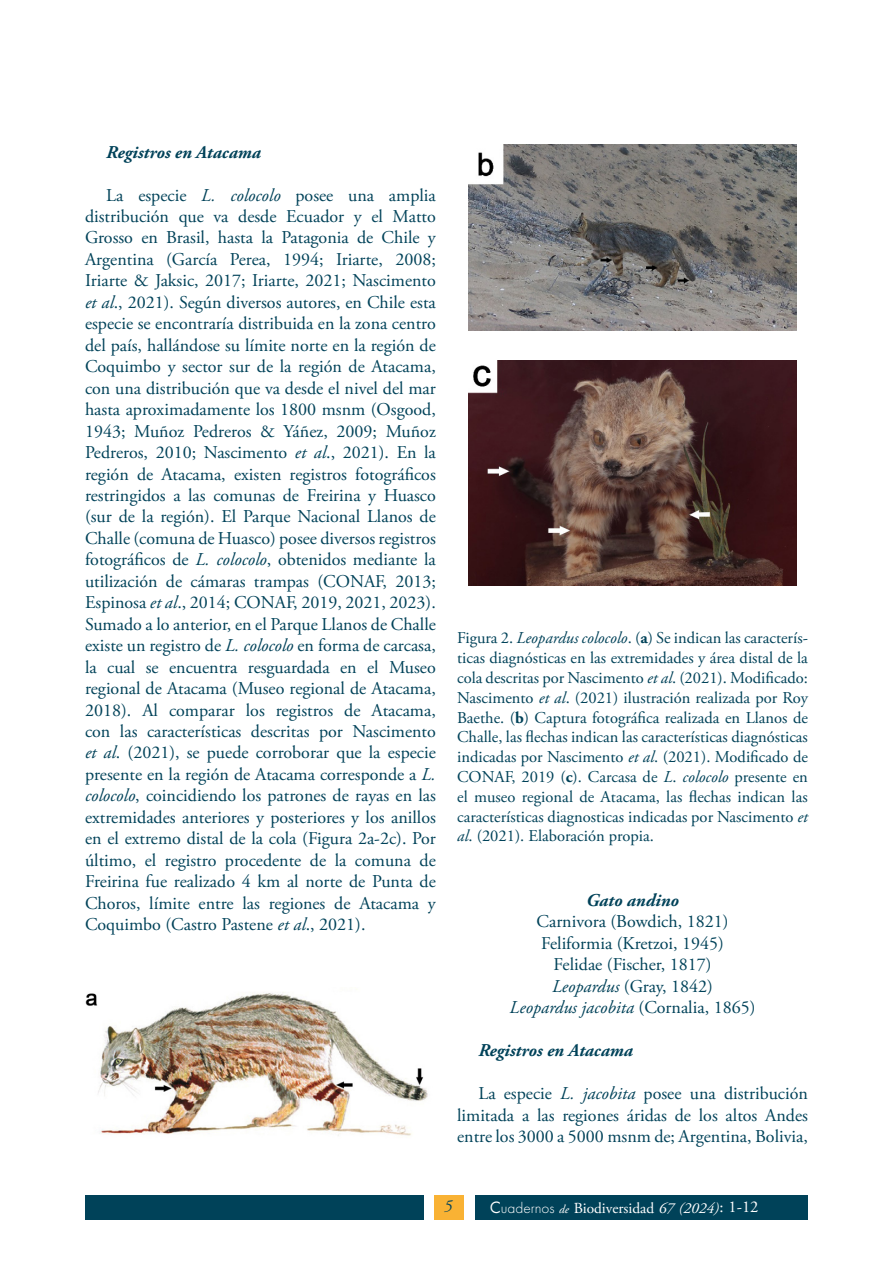
<style>
.page{position:relative;width:893px;height:1263px;background:#fff}
.page>*{position:absolute;margin:0;border:0;box-sizing:border-box;transform-origin:0 0}
.t1{font:18px/21.5px "Adobe Garamond Pro";color:#004259;text-align:justify}
.t2{font:italic 700 18px "Adobe Garamond Pro";color:#004259}
.t3{font:16.5px/19.8px "Adobe Garamond Pro";color:#004259;text-align:justify}
.t4{font:italic 16.5px "Adobe Garamond Pro";color:#004259}
.t5{font:15.3px "Adobe Garamond Pro";color:#fff}
.s1{font-style:italic}
.s2{font-weight:700}
.s3{font-family:"Futura PT";font-size:17.1px}
.s4{font-family:"Futura PT";font-weight:300}
.s5{font-style:italic;font-size:12px}
.s6{font-size:16.5px}
</style>
<div class="page">
<div style="left:86px;top:1195px;width:338px;height:25px;background:#004259"></div>
<div style="left:475px;top:1195px;width:333px;height:25px;background:#004259"></div>
<div style="left:435px;top:1195px;width:29px;height:25px;background:#f9b234"></div>
<img style="left:85px;top:989px;width:343px;height:147px">
<img style="left:468px;top:145px;width:329px;height:185px">
<img style="left:468px;top:361px;width:329px;height:225px">
<p class="t2" style="left:106px;top:142px;width:156px">Registros en Atacama</p>
<p class="t1" style="left:85px;top:185px;width:352px;text-indent:21px">La especie <span class="s1">L. colocolo</span> posee una amplia distribución que va desde Ecuador y el Matto Grosso en Brasil, hasta la Patagonia de Chile y Argentina (García Perea, 1994; Iriarte, 2008; Iriarte &amp; Jaksic, 2017; Iriarte, 2021; Nascimento <span class="s1">et al</span>., 2021). Según diversos autores, en Chile esta especie se encontraría distribuida en la zona centro del país, hallándose su límite norte en la región de Coquimbo y sector sur de la región de Atacama, con una distribución que va desde el nivel del mar hasta aproximadamente los 1800 msnm (Osgood, 1943; Muñoz Pedreros &amp; Yáñez, 2009; Muñoz Pedreros, 2010; Nascimento <span class="s1">et al</span>., 2021). En la región de Atacama, existen registros fotográficos restringidos a las comunas de Freirina y Huasco (sur de la región). El Parque Nacional Llanos de Challe (comuna de Huasco) posee diversos registros fotográficos de <span class="s1">L. colocolo</span>, obtenidos mediante la utilización de cámaras trampas (CONAF, 2013; Espinosa <span class="s1">et al</span>., 2014; CONAF, 2019, 2021, 2023).<br>Sumado a lo anterior, en el Parque Llanos de Challe existe un registro de <span class="s1">L. colocolo</span> en forma de carcasa, la cual se encuentra resguardada en el Museo regional de Atacama (Museo regional de Atacama, 2018). Al comparar los registros de Atacama, con las características descritas por Nascimento <span class="s1">et al</span>. (2021), se puede corroborar que la especie presente en la región de Atacama corresponde a <span class="s1">L. colocolo</span>, coincidiendo los patrones de rayas en las extremidades anteriores y posteriores y los anillos en el extremo distal de la cola (Figura 2a-2c). Por último, el registro procedente de la comuna de Freirina fue realizado 4 km al norte de Punta de Choros, límite entre las regiones de Atacama y Coquimbo (Castro Pastene <span class="s1">et al</span>., 2021).</p>
<p class="t3" style="left:457px;top:629px;width:352px">Figura 2. <span class="s1">Leopardus colocolo</span>. (<span class="s2">a</span>) Se indican las caracterís&shy;ticas diagnósticas en las extremidades y área distal de la cola descritas por Nascimento <span class="s1">et al</span>. (2021). Modificado:<br>Nascimento <span class="s1">et al</span>. (2021) ilustración realizada por Roy Baethe. (<span class="s2">b</span>) Captura fotográfica realizada en Llanos de Challe, las flechas indican las características diagnósticas indicadas por Nascimento <span class="s1">et al</span>. (2021). Modificado de CONAF, 2019 (<span class="s2">c</span>). Carcasa de <span class="s1">L</span>. <span class="s1">colocolo</span> presente en el museo regional de Atacama, las flechas indican las características diagnosticas indicadas por Nascimento <span class="s1">et al</span>. (2021). Elaboración propia.</p>
<p class="t2" style="left:586px;top:890px;width:94px">Gato andino</p>
<p class="t1" style="left:510px;top:912px;width:247px;text-align:center">Carnivora (Bowdich, 1821)<br>Feliformia (Kretzoi, 1945)<br>Felidae (Fischer, 1817)<br><span class="s1">Leopardus</span> (Gray, 1842)<br><span class="s1">Leopardus jacobita</span> (Cornalia, 1865)</p>
<p class="t2" style="left:478px;top:1040px;width:156px">Registros en Atacama</p>
<p class="t1" style="left:457px;top:1083px;width:352px;text-indent:21px">La especie <span class="s1">L. jacobita</span> posee una distribución limitada a las regiones áridas de los altos Andes entre los 3000 a 5000 msnm de; Argentina, Bolivia,</p>
<p class="t4" style="left:444px;top:1195px;width:10px">5</p>
<p class="t5" style="left:490px;top:1198px;width:270px"><span class="s3">C</span><span class="s4">uadernos</span> <span class="s5">de</span> Biodiversidad <span class="s1">67 (2024)</span><span class="s6">: 1-12</span></p>
</div>
